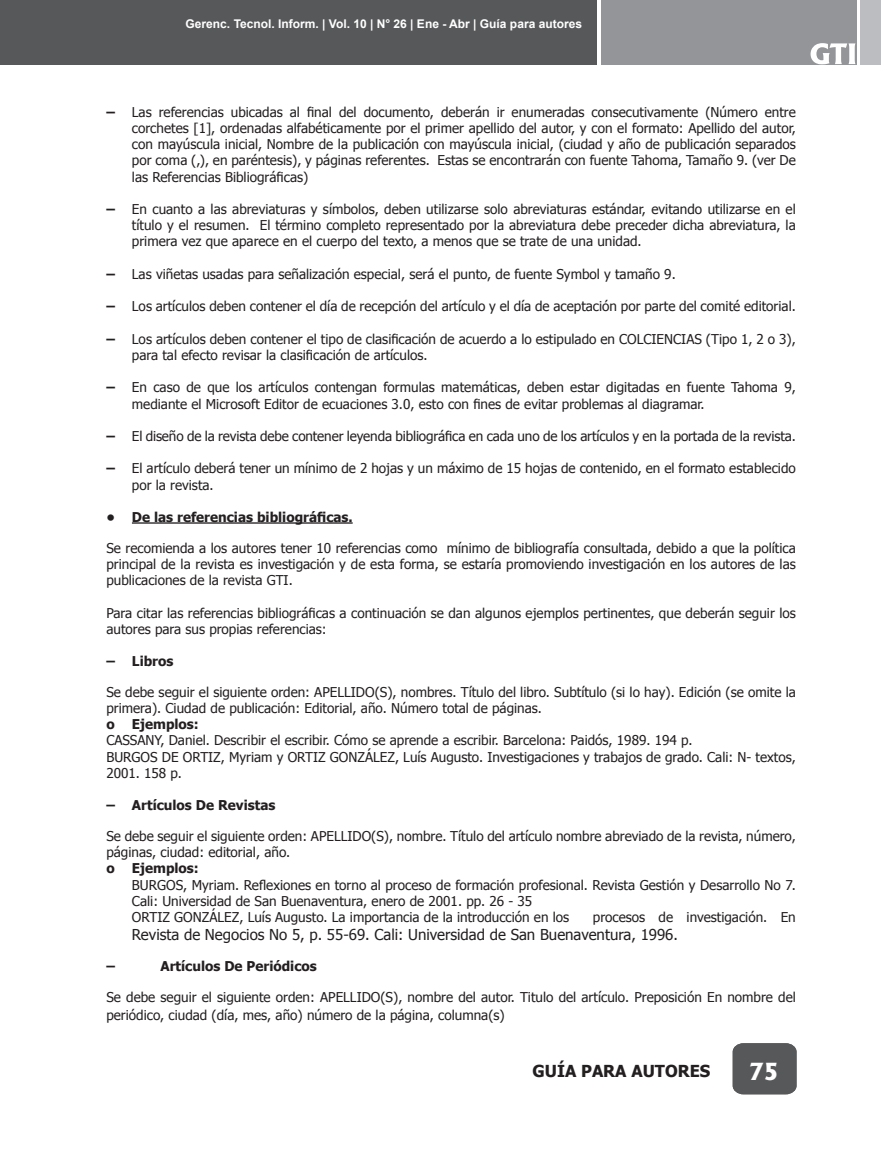
<style>
.page{position:relative;width:881px;height:1149px;background:#fff}
.page>*{position:absolute;margin:0;border:0;box-sizing:border-box;transform-origin:0 0}
.t1{font:800 22.5px "Albertus";color:#fff}
.Titulo_tipo_II{font:700 16.5px "Tahoma";color:#231f20}
.t2{font:15px "Tahoma";color:#231f20}
.t3{font:13.5px/16.2px "Tahoma";color:#231f20}
.t4{font:700 13.5px "Tahoma";color:#231f20}
.t5{font:700 12px "Arial";color:#fff}
.s1{font-weight:700}
</style>
<div class="page">
<div style="left:1px;top:0;width:595px;height:64px;background:#57585a"></div>
<div style="left:600px;top:0;width:256px;height:64px;background:#939598"></div>
<div style="left:860px;top:0;width:20px;height:64px;background:#bcbdc0"></div>
<div style="left:732px;top:1043px;width:64px;height:50px;background:#57585a"></div>
<svg style="left:810px;top:43px;width:45px;height:21px"></svg>
<hr style="left:132px;top:522px;width:220px;height:1px;background:#231f20">
<p class="t5" style="left:185px;top:16px;width:398px">Gerenc. Tecnol. Inform. | Vol. 10 | N° 26 | Ene - Abr | Guía para autores</p>
<p class="t3" style="left:132px;top:103px;width:665px;text-align:justify;text-indent:-26px"><span class="s1">–</span> Las referencias ubicadas al final del documento, deberán ir enumeradas consecutivamente (Número entre corchetes [1], ordenadas alfabéticamente por el primer apellido del autor, y con el formato: Apellido del autor, con mayúscula inicial, Nombre de la publicación con mayúscula inicial, (ciudad y año de publicación separados por coma (,), en paréntesis), y páginas referentes. Estas se encontrarán con fuente Tahoma, Tamaño 9. (ver De las Referencias Bibliográficas)</p>
<p class="t3" style="left:132px;top:200px;width:665px;text-align:justify;text-indent:-26px"><span class="s1">–</span> En cuanto a las abreviaturas y símbolos, deben utilizarse solo abreviaturas estándar, evitando utilizarse en el título y el resumen. El término completo representado por la abreviatura debe preceder dicha abreviatura, la primera vez que aparece en el cuerpo del texto, a menos que se trate de una unidad.</p>
<p class="t3" style="left:106px;top:265px;width:570px"><span class="s1">–</span> Las viñetas usadas para señalización especial, será el punto, de fuente Symbol y tamaño 9.</p>
<p class="t3" style="left:106px;top:297px;width:690px"><span class="s1">–</span> Los artículos deben contener el día de recepción del artículo y el día de aceptación por parte del comité editorial.</p>
<p class="t3" style="left:132px;top:330px;width:665px;text-indent:-26px"><span class="s1">–</span> Los artículos deben contener el tipo de clasificación de acuerdo a lo estipulado en COLCIENCIAS (Tipo 1, 2 o 3), para tal efecto revisar la clasificación de artículos.</p>
<p class="t3" style="left:132px;top:378px;width:665px;text-indent:-26px"><span class="s1">–</span> En caso de que los artículos contengan formulas matemáticas, deben estar digitadas en fuente Tahoma 9, mediante el Microsoft Editor de ecuaciones 3.0, esto con fines de evitar problemas al diagramar.</p>
<p class="t3" style="left:106px;top:427px;width:690px"><span class="s1">–</span> El diseño de la revista debe contener leyenda bibliográfica en cada uno de los artículos y en la portada de la revista.</p>
<p class="t3" style="left:132px;top:459px;width:665px;text-indent:-26px"><span class="s1">–</span> El artículo deberá tener un mínimo de 2 hojas y un máximo de 15 hojas de contenido, en el formato establecido por la revista.</p>
<p class="t4" style="left:106px;top:507px;width:248px">• De las referencias bibliográficas.</p>
<p class="t3" style="left:106px;top:539px;width:690px;text-align:justify">Se recomienda a los autores tener 10 referencias como mínimo de bibliografía consultada, debido a que la política principal de la revista es investigación y de esta forma, se estaría promoviendo investigación en los autores de las publicaciones de la revista GTI.</p>
<p class="t3" style="left:106px;top:603px;width:690px">Para citar las referencias bibliográficas a continuación se dan algunos ejemplos pertinentes, que deberán seguir los autores para sus propias referencias:</p>
<p class="t4" style="left:106px;top:651px;width:68px">– Libros</p>
<p class="t3" style="left:106px;top:683px;width:690px">Se debe seguir el siguiente orden: APELLIDO(S), nombres. Título del libro. Subtítulo (si lo hay). Edición (se omite la primera). Ciudad de publicación: Editorial, año. Número total de páginas.</p>
<p class="t4" style="left:106px;top:714px;width:10px">o</p>
<p class="t4" style="left:132px;top:714px;width:68px">Ejemplos:</p>
<p class="t3" style="left:106px;top:731px;width:587px">CASSANY, Daniel. Describir el escribir. Cómo se aprende a escribir. Barcelona: Paidós, 1989. 194 p.</p>
<p class="t3" style="left:106px;top:747px;width:690px">BURGOS DE ORTIZ, Myriam y ORTIZ GONZÁLEZ, Luís Augusto. Investigaciones y trabajos de grado. Cali: N- textos,<br>2001. 158 p.</p>
<p class="t4" style="left:106px;top:795px;width:170px">– Artículos De Revistas</p>
<p class="t3" style="left:106px;top:827px;width:690px">Se debe seguir el siguiente orden: APELLIDO(S), nombre. Título del artículo nombre abreviado de la revista, número, páginas, ciudad: editorial, año.</p>
<p class="t4" style="left:106px;top:858px;width:10px">o</p>
<p class="t4" style="left:132px;top:858px;width:68px">Ejemplos:</p>
<p class="t3" style="left:132px;top:875px;width:665px">BURGOS, Myriam. Reflexiones en torno al proceso de formación profesional. Revista Gestión y Desarrollo No 7.<br>Cali: Universidad de San Buenaventura, enero de 2001. pp. 26 - 35</p>
<p class="t3" style="left:132px;top:908px;width:438px">ORTIZ GONZÁLEZ, Luís Augusto. La importancia de la introducción en los</p>
<p class="t3" style="left:592px;top:908px;width:204px">procesos de investigación. En</p>
<p class="t2" style="left:132px;top:924px;width:547px">Revista de Negocios No 5, p. 55-69. Cali: Universidad de San Buenaventura, 1996.</p>
<p class="t4" style="left:106px;top:955px;width:10px">–</p>
<p class="t4" style="left:160px;top:955px;width:158px">Artículos De Periódicos</p>
<p class="t3" style="left:106px;top:986px;width:690px;line-height:18px">Se debe seguir el siguiente orden: APELLIDO(S), nombre del autor. Titulo del artículo. Preposición En nombre del periódico, ciudad (día, mes, año) número de la página, columna(s)</p>
<p class="Titulo_tipo_II" style="left:532px;top:1058px;width:179px">GUÍA PARA AUTORES</p>
<h1 class="t1" style="left:748px;top:1057px;width:31px">75</h1>
</div>
